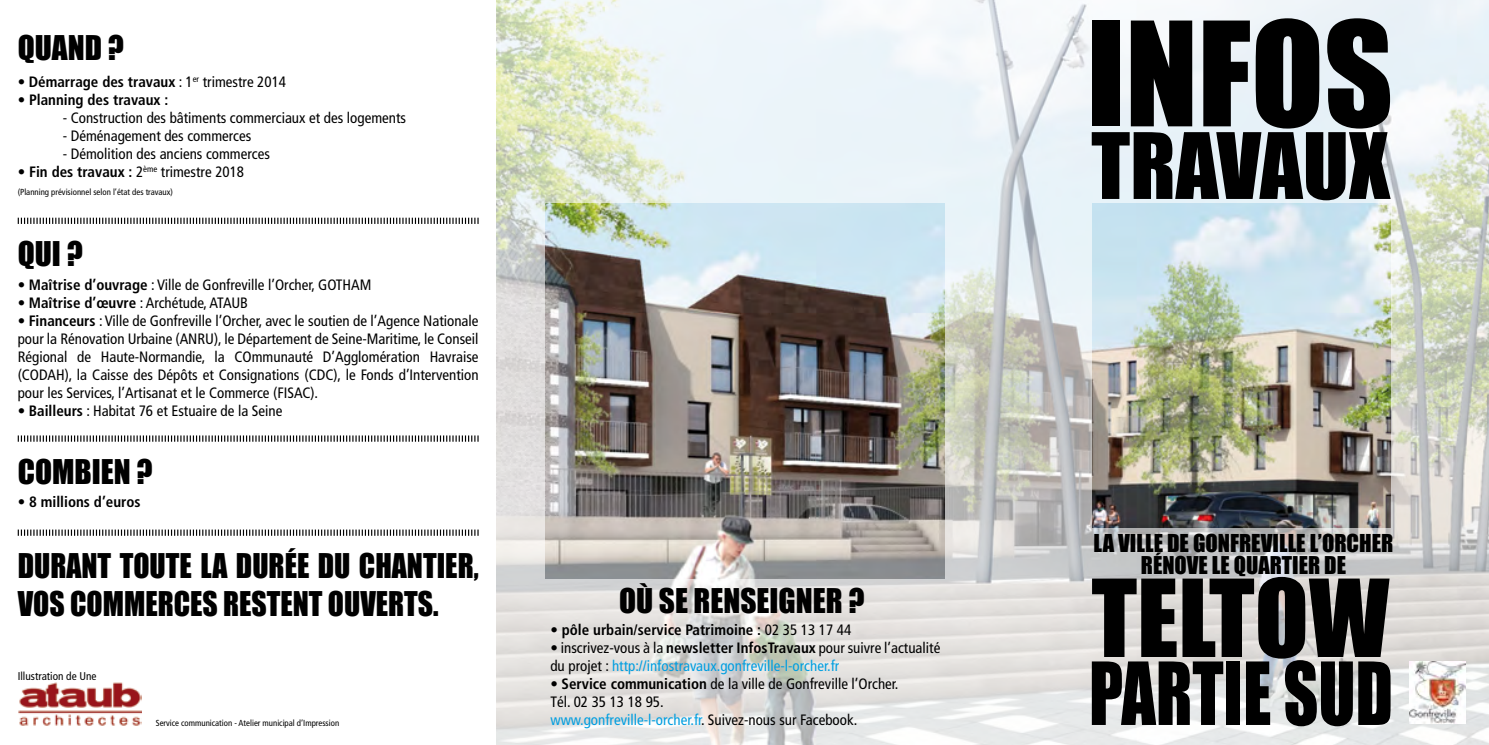
<style>
.page{position:relative;width:1489px;height:745px;background:#fff}
.page>*{position:absolute;margin:0;border:0;box-sizing:border-box;transform-origin:0 0}
.t1{font:133.75px "Impact";color:#000}
.t2{font:99.12px "Impact";color:#000}
.t3{font:84.38px "Impact";color:#000}
.t4{font:80.25px "Impact";color:#000;scale:.84 1}
.t5{font:31.25px/37.5px "Impact";color:#000;scale:.95 1}
.t6{font:31.25px "Impact";color:#000}
.t7{font:22.62px "Impact";color:#000}
.t8{font:22.5px "Impact";color:#000}
.t9{font:condensed 15px/18px "Frutiger";color:#000}
.t10{font:700 condensed 15px "Frutiger";color:#000}
.t11{font:condensed 11.25px "Frutiger";color:#000}
.t12{font:condensed 8.75px "Frutiger";color:#000}
.s1{font-weight:400}
.s2{font-weight:700}
.s3{color:#009ee0}
</style>
<div class="page">
<svg style="left:18px;top:217px;width:460px;height:7px"></svg>
<svg style="left:18px;top:529px;width:460px;height:6px"></svg>
<svg style="left:18px;top:435px;width:460px;height:6px"></svg>
<img style="left:496px;top:0;width:992px;height:744px">
<img style="left:1092px;top:204px;width:297px;height:323px">
<img style="left:546px;top:204px;width:398px;height:374px">
<img style="left:1408px;top:661px;width:57px;height:62px">
<img style="left:18px;top:682px;width:124px;height:44px">
<h3 class="t6" style="left:18px;top:24px;width:108px">QUAND ?</h3>
<p class="t10" style="left:18px;top:73px;width:270px"><span class="s1">•</span> Démarrage des travaux <span class="s1">: 1</span><sup>er</sup> <span class="s1">trimestre 2014</span></p>
<p class="t10" style="left:18px;top:91px;width:152px">• Planning des travaux :</p>
<p class="t9" style="left:63px;top:109px;width:345px">- Construction des bâtiments commerciaux et des logements</p>
<p class="t9" style="left:63px;top:127px;width:190px">- Déménagement des commerces</p>
<p class="t9" style="left:63px;top:145px;width:209px">- Démolition des anciens commerces</p>
<p class="t10" style="left:18px;top:163px;width:228px">• Fin des travaux : <span class="s1">2</span><sup>ème</sup> <span class="s1">trimestre 2018</span></p>
<p class="t12" style="left:18px;top:187px;width:157px">(Planning prévisionnel selon l’état des travaux)</p>
<h3 class="t6" style="left:18px;top:229px;width:67px">QUI ?</h3>
<p class="t9" style="left:18px;top:275px;width:355px">• <span class="s2">Maîtrise d’ouvrage</span> : Ville de Gonfreville l’Orcher, GOTHAM</p>
<p class="t9" style="left:18px;top:293px;width:232px">• <span class="s2">Maîtrise d’œuvre</span> : Archétude, ATAUB</p>
<p class="t9" style="left:18px;top:311px;width:462px;text-align:justify">• <span class="s2">Financeurs</span> : Ville de Gonfreville l’Orcher, avec le soutien de l’Agence Nationale pour la Rénovation Urbaine (ANRU), le Département de Seine-Maritime, le Conseil Régional de Haute-Normandie, la COmmunauté D’Agglomération Havraise (CODAH), la Caisse des Dépôts et Consignations (CDC), le Fonds d’Intervention pour les Services, l’Artisanat et le Commerce (FISAC).</p>
<p class="t9" style="left:18px;top:401px;width:266px">• <span class="s2">Bailleurs</span> : Habitat 76 et Estuaire de la Seine</p>
<h3 class="t6" style="left:18px;top:447px;width:136px">COMBIEN ?</h3>
<p class="t10" style="left:18px;top:493px;width:124px">• 8 millions d’euros</p>
<h3 class="t5" style="left:18px;top:545px;width:486px">DURANT TOUTE LA DURÉE DU CHANTIER,<br>VOS COMMERCES RESTENT OUVERTS.</h3>
<p class="t11" style="left:18px;top:668px;width:80px">Illustration de Une</p>
<p class="t12" style="left:156px;top:717px;width:185px">Service communication - Atelier municipal d’Impression</p>
<h3 class="t6" style="left:619px;top:576px;width:247px">OÙ SE RENSEIGNER ?</h3>
<p class="t10" style="left:550px;top:620px;width:302px">• pôle urbain/service Patrimoine : <span class="s1">02 35 13 17 44</span></p>
<p class="t9" style="left:550px;top:638px;width:391px">• inscrivez-vous à la <span class="s2">newsletter InfosTravaux</span> pour suivre l’actualité du projet : <span class="s3">http://infostravaux.gonfreville-l-orcher.fr</span></p>
<p class="t9" style="left:550px;top:674px;width:350px">• <span class="s2">Service communication</span> de la ville de Gonfreville l’Orcher.<br>Tél. 02 35 13 18 95.<br><span class="s3">www.gonfreville-l-orcher.fr</span>. Suivez-nous sur Facebook.</p>
<h1 class="t1" style="left:1086px;top:-30px;width:308px">INFOS</h1>
<h3 class="t3" style="left:1091px;top:100px;width:300px">TRAVAUX</h3>
<h3 class="t7" style="left:1093px;top:525px;width:301px">LA VILLE DE GONFREVILLE L’ORCHER</h3>
<h3 class="t8" style="left:1140px;top:548px;width:207px">RÉNOVE LE QUARTIER DE</h3>
<h2 class="t2" style="left:1091px;top:540px;width:299px">TELTOW</h2>
<h3 class="t4" style="left:1088px;top:630px;width:363px">PARTIE SUD</h3>
</div>
